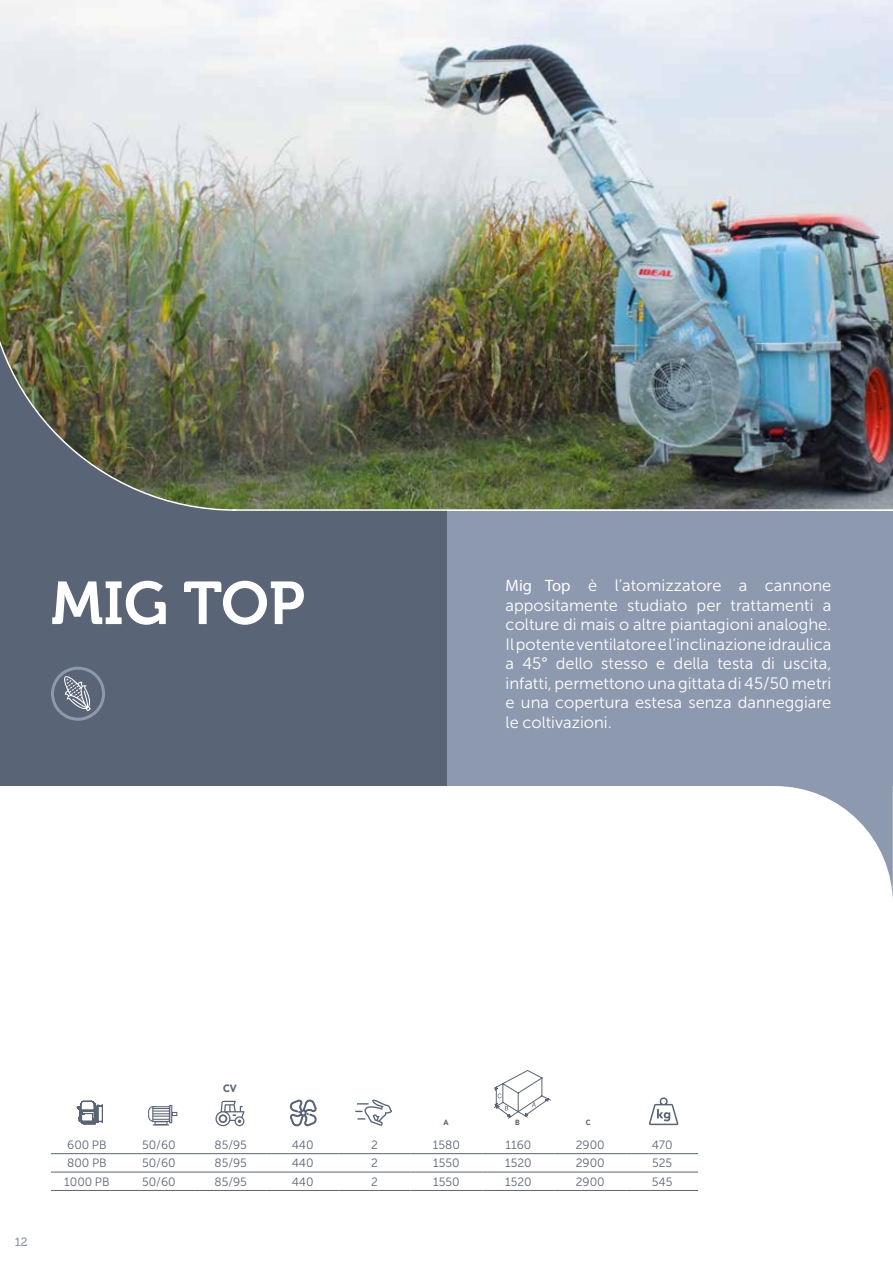
<style>
.page{position:relative;width:893px;height:1263px;background:#fff}
.page>*{position:absolute;margin:0;border:0;box-sizing:border-box;transform-origin:0 0}
.t1{font:60px "Museo 700";color:#fff}
.t2{font:16.5px/19.5px "Museo Sans 300";color:#fff;text-align:justify}
.t3{font:12px "Museo Sans 300";color:#596576}
.t4{font:12px "Museo 500";color:#8d99ae}
.t5{font:900 10.5px "Avenir LT Std";color:#596576;scale:.94 1}
.t6{font:900 7.5px "Avenir LT Std";color:#596576;scale:.94 1}
.s1{font-family:"Myriad Pro"}
</style>
<div class="page">
<div style="left:0;top:511px;width:893px;height:275px;background:#8d99ae"></div>
<div style="left:0;top:307px;width:446px;height:479px;background:#596576"></div>
<img style="left:0;top:0;width:893px;height:511px">
<svg style="left:778px;top:786px;width:114px;height:104px"></svg>
<hr style="left:51px;top:1153px;width:72px;height:1px;background:#596576">
<hr style="left:123px;top:1153px;width:72px;height:1px;background:#596576">
<hr style="left:195px;top:1153px;width:72px;height:1px;background:#596576">
<hr style="left:267px;top:1153px;width:72px;height:1px;background:#596576">
<hr style="left:339px;top:1153px;width:72px;height:1px;background:#596576">
<hr style="left:411px;top:1153px;width:71px;height:1px;background:#596576">
<hr style="left:482px;top:1153px;width:72px;height:1px;background:#596576">
<hr style="left:554px;top:1153px;width:72px;height:1px;background:#596576">
<hr style="left:626px;top:1153px;width:72px;height:1px;background:#596576">
<hr style="left:51px;top:1172px;width:72px;height:1px;background:#596576">
<hr style="left:123px;top:1172px;width:72px;height:1px;background:#596576">
<hr style="left:195px;top:1172px;width:72px;height:1px;background:#596576">
<hr style="left:267px;top:1172px;width:72px;height:1px;background:#596576">
<hr style="left:339px;top:1172px;width:72px;height:1px;background:#596576">
<hr style="left:411px;top:1172px;width:71px;height:1px;background:#596576">
<hr style="left:482px;top:1172px;width:72px;height:1px;background:#596576">
<hr style="left:554px;top:1172px;width:72px;height:1px;background:#596576">
<hr style="left:626px;top:1172px;width:72px;height:1px;background:#596576">
<hr style="left:51px;top:1190px;width:72px;height:1px;background:#596576">
<hr style="left:123px;top:1190px;width:72px;height:1px;background:#596576">
<hr style="left:195px;top:1190px;width:72px;height:1px;background:#596576">
<hr style="left:267px;top:1190px;width:72px;height:1px;background:#596576">
<hr style="left:339px;top:1190px;width:72px;height:1px;background:#596576">
<hr style="left:411px;top:1190px;width:71px;height:1px;background:#596576">
<hr style="left:482px;top:1190px;width:72px;height:1px;background:#596576">
<hr style="left:554px;top:1190px;width:72px;height:1px;background:#596576">
<hr style="left:626px;top:1190px;width:72px;height:1px;background:#596576">
<svg style="left:355px;top:1099px;width:37px;height:27px"></svg>
<div style="left:148px;top:1106px;width:12px;height:16px;border:1px solid #596576;border-radius:5px"></div>
<svg style="left:152px;top:1106px;width:17px;height:16px"></svg>
<div style="left:169px;top:1105px;width:3px;height:18px;border:1px solid #596576"></div>
<svg style="left:153px;top:1108px;width:24px;height:17px"></svg>
<svg style="left:649px;top:1097px;width:29px;height:28px"></svg>
<svg style="left:494px;top:1070px;width:56px;height:48px"></svg>
<svg style="left:215px;top:1101px;width:29px;height:25px"></svg>
<svg style="left:77px;top:1101px;width:26px;height:23px"></svg>
<svg style="left:290px;top:1099px;width:27px;height:27px"></svg>
<hr style="left:892px;top:512px;width:1px;height:530px;background:#596576">
<div style="left:51px;top:667px;width:54px;height:54px;border:3px solid #8d99ae;border-radius:50%"></div>
<svg style="left:64px;top:676px;width:27px;height:35px"></svg>
<h1 class="t1" style="left:51px;top:570px;width:255px">MIG TOP</h1>
<p class="t2" style="left:506px;top:576px;width:327px"><span class="s1">Mig Top</span> è l’atomizzatore a cannone appositamente studiato per trattamenti a colture di mais o altre piantagioni analoghe.<br>Il potente ventilatore e l’inclinazione idraulica a 45° dello stesso e della testa di uscita, infatti, permettono una gittata di 45/50 metri e una copertura estesa senza danneggiare le coltivazioni.</p>
<p class="t4" style="left:15px;top:1235px;width:14px">12</p>
<p class="t5" style="left:223px;top:1082px;width:16px">CV</p>
<p class="t6" style="left:443px;top:1118px;width:7px">A</p>
<p class="t6" style="left:515px;top:1118px;width:6px">B</p>
<p class="t6" style="left:586px;top:1118px;width:7px">C</p>
<p class="t3" style="left:67px;top:1138px;width:41px">600 PB</p>
<p class="t3" style="left:142px;top:1138px;width:35px">50/60</p>
<p class="t3" style="left:215px;top:1138px;width:34px">85/95</p>
<p class="t3" style="left:292px;top:1138px;width:23px">440</p>
<p class="t3" style="left:371px;top:1138px;width:8px">2</p>
<p class="t3" style="left:433px;top:1138px;width:29px">1580</p>
<p class="t3" style="left:505px;top:1138px;width:27px">1160</p>
<p class="t3" style="left:576px;top:1138px;width:30px">2900</p>
<p class="t3" style="left:652px;top:1138px;width:22px">470</p>
<p class="t3" style="left:67px;top:1157px;width:41px">800 PB</p>
<p class="t3" style="left:142px;top:1157px;width:35px">50/60</p>
<p class="t3" style="left:215px;top:1157px;width:34px">85/95</p>
<p class="t3" style="left:292px;top:1157px;width:23px">440</p>
<p class="t3" style="left:371px;top:1157px;width:8px">2</p>
<p class="t3" style="left:433px;top:1157px;width:28px">1550</p>
<p class="t3" style="left:505px;top:1157px;width:28px">1520</p>
<p class="t3" style="left:576px;top:1157px;width:30px">2900</p>
<p class="t3" style="left:652px;top:1157px;width:22px">525</p>
<p class="t3" style="left:64px;top:1175px;width:47px">1000 PB</p>
<p class="t3" style="left:142px;top:1175px;width:35px">50/60</p>
<p class="t3" style="left:215px;top:1175px;width:34px">85/95</p>
<p class="t3" style="left:292px;top:1175px;width:23px">440</p>
<p class="t3" style="left:371px;top:1175px;width:8px">2</p>
<p class="t3" style="left:433px;top:1175px;width:28px">1550</p>
<p class="t3" style="left:505px;top:1175px;width:28px">1520</p>
<p class="t3" style="left:576px;top:1175px;width:30px">2900</p>
<p class="t3" style="left:652px;top:1175px;width:22px">545</p>
</div>
